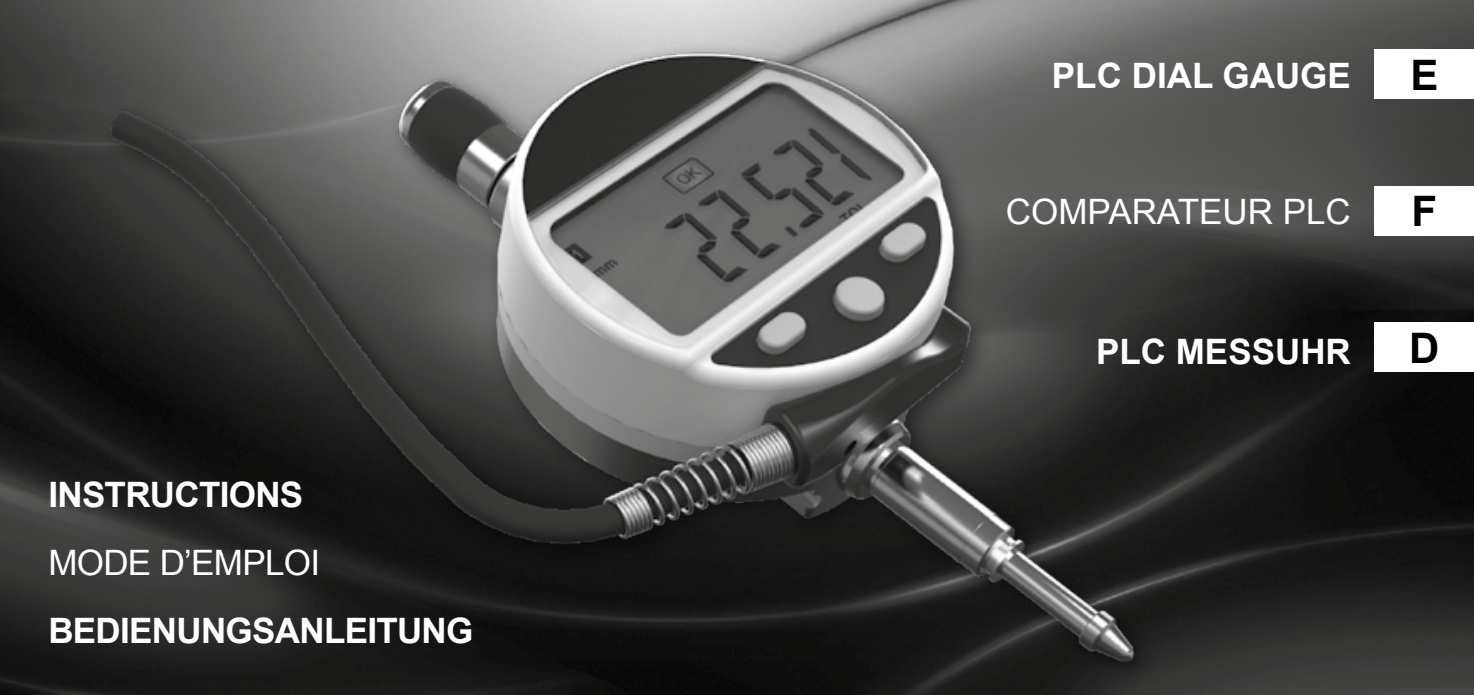
<style>
.page{position:relative;width:1474px;height:695px;background:#fff}
.page>*{position:absolute;margin:0;border:0;box-sizing:border-box;transform-origin:0 0}
.t1{font:700 42px "Arial";color:#000}
.t2{font:700 35px "Arial";letter-spacing:-.02em;color:#fff}
.t3{font:35px "Arial";letter-spacing:-.01em;color:#fff}
.t4{font:700 35px "Arial";color:#fff}
</style>
<div class="page">
<img style="left:0;top:0;width:1473px;height:694px">
<div style="left:1374px;top:50px;width:99px;height:49px;background:#fff"></div>
<div style="left:1374px;top:322px;width:99px;height:50px;background:#fff"></div>
<div style="left:1374px;top:186px;width:99px;height:50px;background:#fff"></div>
<img style="left:97px;top:27px;width:1066px;height:663px">
<p class="t2" style="left:48px;top:471px;width:256px">INSTRUCTIONS</p>
<p class="t3" style="left:48px;top:539px;width:273px">MODE D’EMPLOI</p>
<p class="t2" style="left:48px;top:607px;width:426px">BEDIENUNGSANLEITUNG</p>
<p class="t4" style="left:1051px;top:52px;width:300px">PLC DIAL GAUGE</p>
<p class="t3" style="left:1005px;top:189px;width:346px">COMPARATEUR PLC</p>
<p class="t4" style="left:1096px;top:328px;width:256px">PLC MESSUHR</p>
<p class="t1" style="left:1410px;top:47px;width:30px">E</p>
<p class="t1" style="left:1411px;top:183px;width:27px">F</p>
<p class="t1" style="left:1409px;top:320px;width:32px">D</p>
</div>
